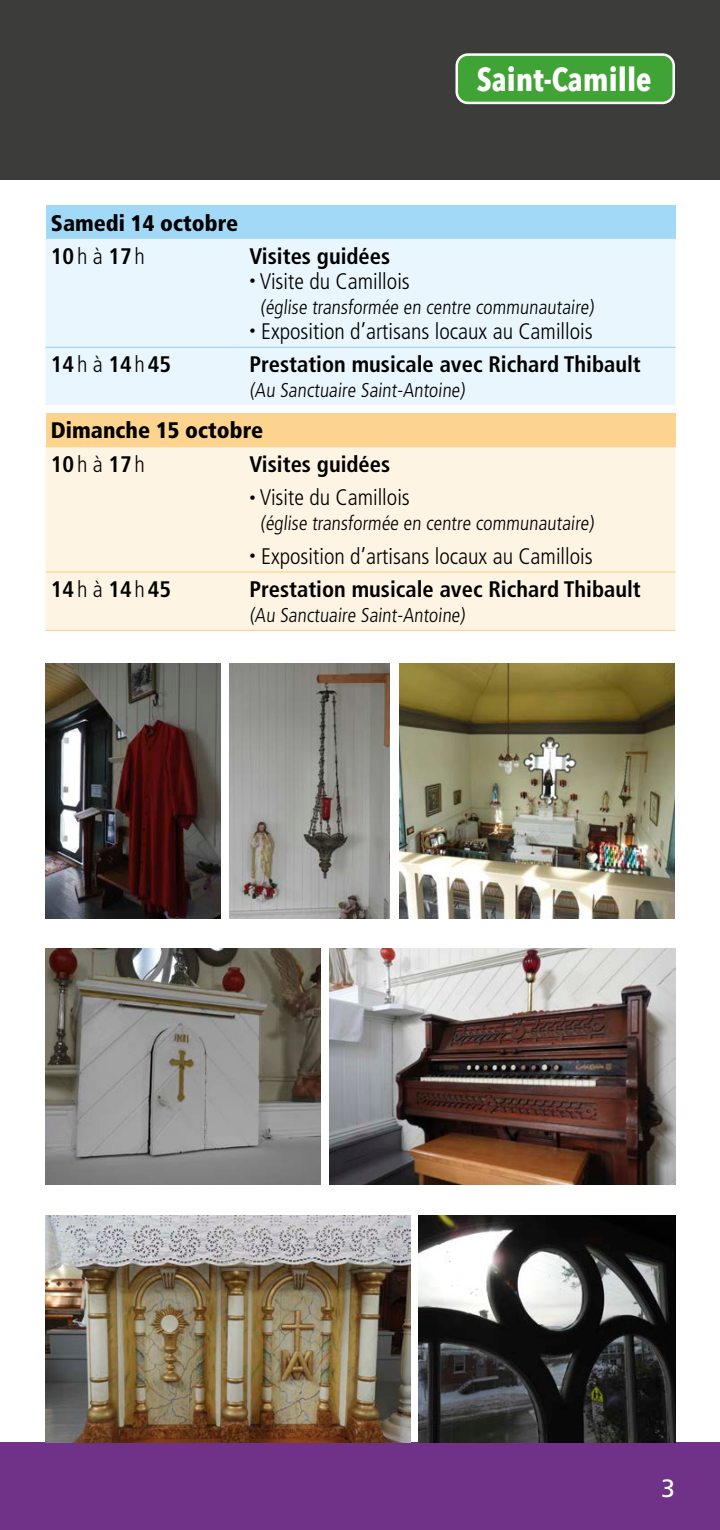
<style>
.page{position:relative;width:720px;height:1530px;background:#fff}
.page>*{position:absolute;margin:0;border:0;box-sizing:border-box;transform-origin:0 0}
.t1{font:700 32.5px "Avenir Next Condensed";color:#fff}
.t2{font:25px "Frutiger";color:#fff}
.t3{font:700 condensed 22.5px "Frutiger";color:#000}
.t4{font:300 condensed 22.5px "Frutiger";color:#000}
.t5{font:900 condensed 22.5px/33.5px "Frutiger";color:#000}
.t6{font:300 condensed 20px "Frutiger";color:#000}
.s1{font-weight:700}
.s2{font-weight:300}
</style>
<div class="page">
<div style="left:0;top:1442px;width:720px;height:88px;background:#703188"></div>
<div style="left:0;top:0;width:720px;height:180px;background:#3c3c3a"></div>
<div style="left:457px;top:55px;width:217px;height:48px;background:#3fa435;border-radius:11px"></div>
<div style="left:455px;top:53px;width:220px;height:51px;border:2px solid #fff;border-radius:11px"></div>
<div style="left:46px;top:205px;width:630px;height:34px;background:#a1d9f7"></div>
<div style="left:46px;top:239px;width:630px;height:166px;background:#eaf6fd"></div>
<div style="left:46px;top:413px;width:630px;height:34px;background:#fdd390"></div>
<div style="left:46px;top:447px;width:630px;height:183px;background:#fef4e4"></div>
<hr style="left:46px;top:630px;width:192px;height:1px;background:#fdd390">
<hr style="left:238px;top:630px;width:438px;height:1px;background:#fdd390">
<hr style="left:46px;top:571px;width:192px;height:2px;background:#fdd390">
<hr style="left:238px;top:571px;width:438px;height:2px;background:#fdd390">
<hr style="left:46px;top:347px;width:192px;height:1px;background:#a1d9f7">
<hr style="left:238px;top:347px;width:438px;height:1px;background:#a1d9f7">
<img style="left:400px;top:664px;width:275px;height:254px">
<img style="left:45px;top:1215px;width:365px;height:227px">
<img style="left:230px;top:664px;width:160px;height:254px">
<img style="left:45px;top:664px;width:175px;height:254px">
<img style="left:329px;top:949px;width:347px;height:235px">
<img style="left:45px;top:949px;width:276px;height:235px">
<img style="left:418px;top:1215px;width:258px;height:227px">
<h1 class="t1" style="left:477px;top:60px;width:176px">Saint-Camille</h1>
<p class="t5" style="left:51px;top:206px;width:189px">Samedi 14 octobre<br><span class="s1">10</span><span class="s2">h à</span> <span class="s1">17</span><span class="s2">h</span></p>
<p class="t3" style="left:249px;top:243px;width:142px">Visites guidées</p>
<p class="t4" style="left:249px;top:268px;width:162px"><sup>•</sup> Visite du Camillois</p>
<p class="t6" style="left:260px;top:296px;width:338px">(église transformée en centre communautaire)</p>
<p class="t4" style="left:249px;top:318px;width:345px"><sup>•</sup> Exposition d’artisans locaux au Camillois</p>
<p class="t3" style="left:51px;top:351px;width:122px">14<span class="s2">h à</span> 14<span class="s2">h</span>45</p>
<p class="t3" style="left:249px;top:351px;width:393px">Prestation musicale avec Richard Thibault</p>
<p class="t6" style="left:249px;top:379px;width:220px">(Au Sanctuaire Saint-Antoine)</p>
<p class="t5" style="left:51px;top:414px;width:214px">Dimanche 15 octobre<br><span class="s1">10</span><span class="s2">h à</span> <span class="s1">17</span><span class="s2">h</span></p>
<p class="t3" style="left:249px;top:451px;width:142px">Visites guidées</p>
<p class="t4" style="left:249px;top:485px;width:162px"><sup>•</sup> Visite du Camillois</p>
<p class="t6" style="left:260px;top:512px;width:338px">(église transformée en centre communautaire)</p>
<p class="t4" style="left:249px;top:543px;width:345px"><sup>•</sup> Exposition d’artisans locaux au Camillois</p>
<p class="t3" style="left:51px;top:576px;width:122px">14<span class="s2">h à</span> 14<span class="s2">h</span>45</p>
<p class="t3" style="left:249px;top:576px;width:393px">Prestation musicale avec Richard Thibault</p>
<p class="t6" style="left:249px;top:604px;width:220px">(Au Sanctuaire Saint-Antoine)</p>
<p class="t2" style="left:661px;top:1473px;width:15px">3</p>
</div>
